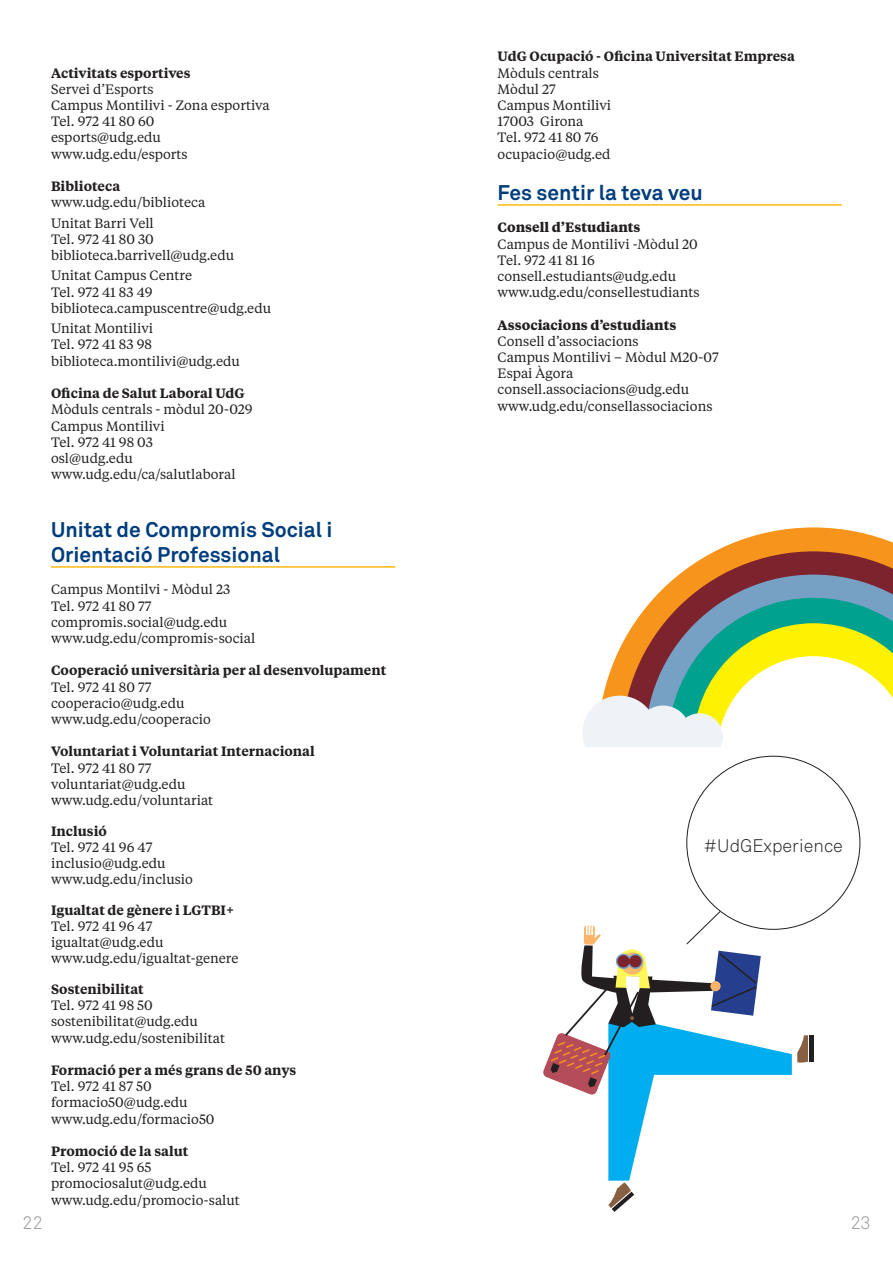
<style>
.page{position:relative;width:893px;height:1263px;background:#fff}
.page>*{position:absolute;margin:0;border:0;box-sizing:border-box;transform-origin:0 0}
.INTERTITOLS_BLAUS{font:700 21px/25.2px "Akkurat Pro";color:#013d7d}
.t1{font:300 18px "Akkurat Pro";color:#231f20}
.t2{font:300 18px "Akkurat Pro";color:#939598}
.BODY{font:13.5px "Tiempos Text";color:#231f20}
.BODY-2{font:600 13.5px "Tiempos Text";color:#231f20}
.BODY-3{font:700 13.5px "Tiempos Text";color:#231f20}
</style>
<div class="page">
<hr style="left:51px;top:566px;width:344px;height:2px;background:#fcba13">
<hr style="left:497px;top:204px;width:345px;height:2px;background:#fcba13">
<hr style="left:809px;top:1035px;width:4px;height:27px;background:#231f20">
<svg style="left:715px;top:527px;width:178px;height:24px;fill:#f7941c"></svg>
<svg style="left:678px;top:551px;width:215px;height:24px;background:#b25d38"></svg>
<svg style="left:583px;top:575px;width:310px;height:172px"></svg>
<svg style="left:543px;top:910px;width:265px;height:302px"></svg>
<p class="BODY-2" style="left:51px;top:63px;width:141px">Activitats esportives</p>
<p class="BODY" style="left:51px;top:80px;width:104px">Servei d’Esports</p>
<p class="BODY" style="left:51px;top:96px;width:220px">Campus Montilivi - Zona esportiva</p>
<p class="BODY" style="left:51px;top:112px;width:105px">Tel. 972 41 80 60</p>
<p class="BODY" style="left:51px;top:128px;width:111px">esports@udg.edu</p>
<p class="BODY" style="left:51px;top:145px;width:138px">www.udg.edu/esports</p>
<p class="BODY-2" style="left:51px;top:177px;width:71px">Biblioteca</p>
<p class="BODY" style="left:51px;top:193px;width:156px">www.udg.edu/biblioteca</p>
<p class="BODY" style="left:51px;top:214px;width:104px">Unitat Barri Vell</p>
<p class="BODY" style="left:51px;top:230px;width:104px">Tel. 972 41 80 30</p>
<p class="BODY" style="left:51px;top:246px;width:185px">biblioteca.barrivell@udg.edu</p>
<p class="BODY" style="left:51px;top:267px;width:143px">Unitat Campus Centre</p>
<p class="BODY" style="left:51px;top:283px;width:103px">Tel. 972 41 83 49</p>
<p class="BODY" style="left:51px;top:299px;width:222px">biblioteca.campuscentre@udg.edu</p>
<p class="BODY" style="left:51px;top:319px;width:104px">Unitat Montilivi</p>
<p class="BODY" style="left:51px;top:336px;width:102px">Tel. 972 41 83 98</p>
<p class="BODY" style="left:51px;top:352px;width:191px">biblioteca.montilivi@udg.edu</p>
<p class="BODY-2" style="left:51px;top:384px;width:195px">Oficina de Salut Laboral UdG</p>
<p class="BODY" style="left:51px;top:400px;width:203px">Mòduls centrals - mòdul 20-029</p>
<p class="BODY" style="left:51px;top:417px;width:115px">Campus Montilivi</p>
<p class="BODY" style="left:51px;top:433px;width:103px">Tel. 972 41 98 03</p>
<p class="BODY" style="left:51px;top:449px;width:83px">osl@udg.edu</p>
<p class="BODY" style="left:51px;top:465px;width:186px">www.udg.edu/ca/salutlaboral</p>
<p class="INTERTITOLS_BLAUS" style="left:51px;top:516px;width:283px">Unitat de Compromís Social i<br>Orientació Professional</p>
<p class="BODY" style="left:51px;top:580px;width:181px">Campus Montilvi - Mòdul 23</p>
<p class="BODY" style="left:51px;top:597px;width:102px">Tel. 972 41 80 77</p>
<p class="BODY" style="left:51px;top:613px;width:178px">compromis.social@udg.edu</p>
<p class="BODY" style="left:51px;top:629px;width:206px">www.udg.edu/compromis-social</p>
<p class="BODY-2" style="left:51px;top:661px;width:337px">Cooperació universitària per al desenvolupament</p>
<p class="BODY" style="left:51px;top:678px;width:102px">Tel. 972 41 80 77</p>
<p class="BODY" style="left:51px;top:694px;width:135px">cooperacio@udg.edu</p>
<p class="BODY" style="left:51px;top:710px;width:161px">www.udg.edu/cooperacio</p>
<p class="BODY-2" style="left:51px;top:742px;width:265px">Voluntariat i Voluntariat Internacional</p>
<p class="BODY" style="left:51px;top:759px;width:102px">Tel. 972 41 80 77</p>
<p class="BODY" style="left:51px;top:775px;width:136px">voluntariat@udg.edu</p>
<p class="BODY" style="left:51px;top:791px;width:164px">www.udg.edu/voluntariat</p>
<p class="BODY-2" style="left:51px;top:821px;width:57px">Inclusió</p>
<p class="BODY" style="left:51px;top:838px;width:103px">Tel. 972 41 96 47</p>
<p class="BODY" style="left:51px;top:854px;width:116px">inclusio@udg.edu</p>
<p class="BODY" style="left:51px;top:870px;width:143px">www.udg.edu/inclusio</p>
<p class="BODY-2" style="left:51px;top:900px;width:185px">Igualtat de gènere i LGTBI+</p>
<p class="BODY" style="left:51px;top:917px;width:103px">Tel. 972 41 96 47</p>
<p class="BODY" style="left:51px;top:933px;width:114px">igualtat@udg.edu</p>
<p class="BODY" style="left:51px;top:949px;width:189px">www.udg.edu/igualtat-genere</p>
<p class="BODY-2" style="left:51px;top:980px;width:94px">Sostenibilitat</p>
<p class="BODY" style="left:51px;top:996px;width:103px">Tel. 972 41 98 50</p>
<p class="BODY" style="left:51px;top:1012px;width:149px">sostenibilitat@udg.edu</p>
<p class="BODY" style="left:51px;top:1029px;width:176px">www.udg.edu/sostenibilitat</p>
<p class="BODY-2" style="left:51px;top:1061px;width:247px">Formació per a més grans de 50 anys</p>
<p class="BODY" style="left:51px;top:1077px;width:102px">Tel. 972 41 87 50</p>
<p class="BODY" style="left:51px;top:1093px;width:138px">formacio50@udg.edu</p>
<p class="BODY" style="left:51px;top:1110px;width:165px">www.udg.edu/formacio50</p>
<p class="BODY-2" style="left:51px;top:1142px;width:139px">Promoció de la salut</p>
<p class="BODY" style="left:51px;top:1158px;width:102px">Tel. 972 41 95 65</p>
<p class="BODY" style="left:51px;top:1174px;width:157px">promociosalut@udg.edu</p>
<p class="BODY" style="left:51px;top:1191px;width:190px">www.udg.edu/promocio-salut</p>
<p class="BODY-2" style="left:497px;top:47px;width:299px">UdG Ocupació - Oficina Universitat Empresa</p>
<p class="BODY" style="left:497px;top:64px;width:103px">Mòduls centrals</p>
<p class="BODY" style="left:497px;top:80px;width:60px">Mòdul 27</p>
<p class="BODY" style="left:497px;top:96px;width:115px">Campus Montilivi</p>
<p class="BODY" style="left:497px;top:112px;width:88px">17003 Girona</p>
<p class="BODY" style="left:497px;top:128px;width:103px">Tel. 972 41 80 76</p>
<p class="BODY" style="left:497px;top:145px;width:115px">ocupacio@udg.ed</p>
<p class="INTERTITOLS_BLAUS" style="left:497px;top:180px;width:207px">Fes sentir la teva veu</p>
<p class="BODY-3" style="left:497px;top:218px;width:145px">Consell d’Estudiants</p>
<p class="BODY" style="left:497px;top:235px;width:202px">Campus de Montilivi -Mòdul 20</p>
<p class="BODY" style="left:497px;top:251px;width:99px">Tel. 972 41 81 16</p>
<p class="BODY" style="left:497px;top:267px;width:180px">consell.estudiants@udg.edu</p>
<p class="BODY" style="left:497px;top:283px;width:204px">www.udg.edu/consellestudiants</p>
<p class="BODY-3" style="left:497px;top:315px;width:180px">Associacions d’estudiants</p>
<p class="BODY" style="left:497px;top:332px;width:143px">Consell d’associacions</p>
<p class="BODY" style="left:497px;top:348px;width:223px">Campus Montilivi – Mòdul M20-07</p>
<p class="BODY" style="left:497px;top:364px;width:77px">Espai Àgora</p>
<p class="BODY" style="left:497px;top:380px;width:193px">consell.associacions@udg.edu</p>
<p class="BODY" style="left:497px;top:397px;width:216px">www.udg.edu/consellassociacions</p>
<p class="t1" style="left:703px;top:835px;width:141px">#UdGExperience</p>
<h2 class="t2" style="left:22px;top:1212px;width:22px">22</h2>
<h2 class="t2" style="left:850px;top:1212px;width:22px">23</h2>
</div>
